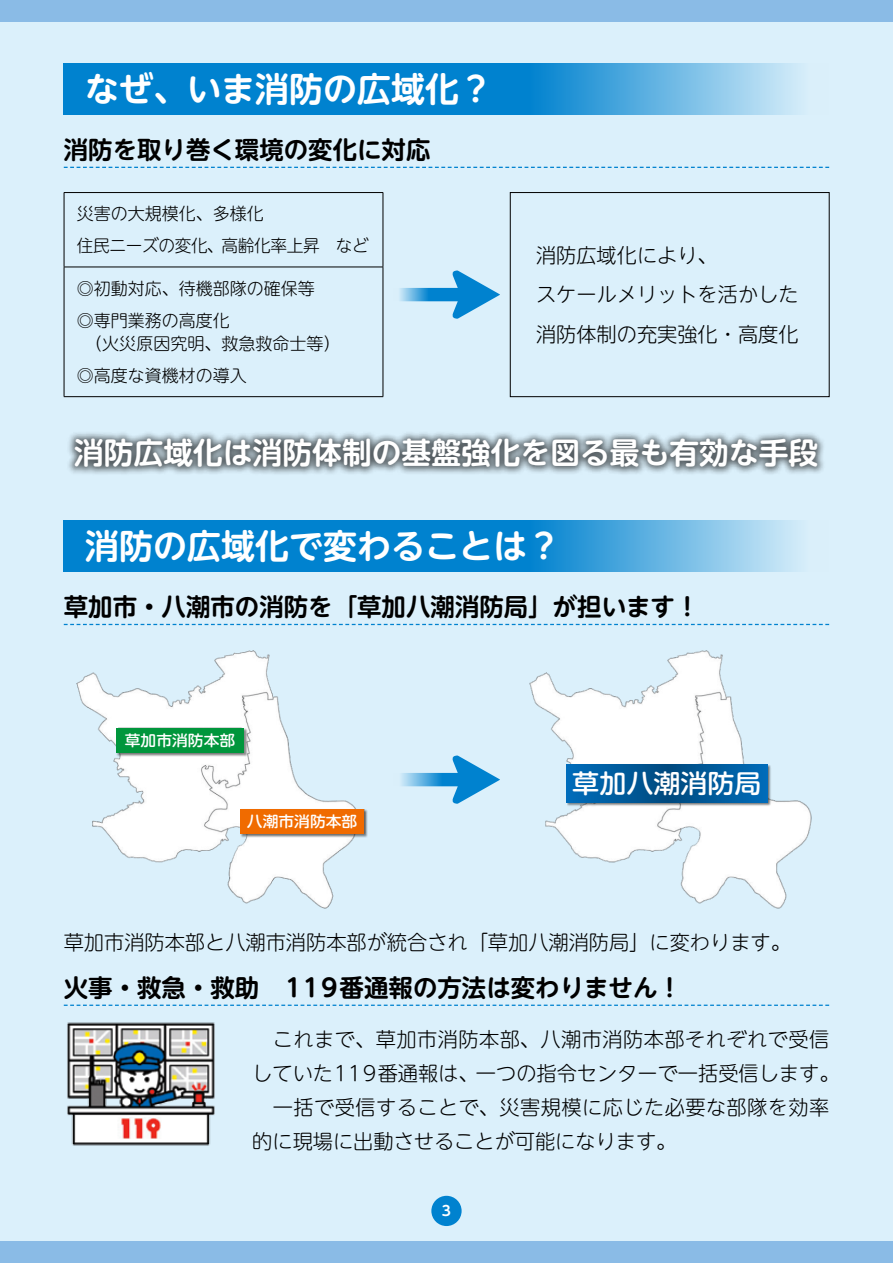
<style>
.page{position:relative;width:893px;height:1263px;background:#dbf0fb}
.page>*{position:absolute;margin:0;border:0;box-sizing:border-box;transform-origin:0 0}
.t1{font:700 34.05px "UD Shin M Go Pr 6 N De";color:#fff}
.t2{font:700 29.7px "UD Shin M Go Pr 6 N De";color:#fff}
.t3{font:500 25.5px "UD Shin M Go Pr 6 N";color:#fff;scale:1.06 1}
.t4{font:700 24.45px "UD Shin M Go Pr 6 N De";color:#000}
.t5{font:300 20.25px/34px "UD Shin M Go Pr 6 N";letter-spacing:.02em;color:#000}
.t6{font:300 20.25px/39.3px "UD Shin M Go Pr 6 N";color:#000}
.t7{font:300 16.95px/32px "UD Shin M Go Pr 6 N";color:#000}
.t8{font:300 16.95px/32px "UD Shin M Go Pr 6 N";letter-spacing:-.02em;color:#000}
.t9{font:500 14.85px "UD Shin M Go Pr 6 N";color:#fff;scale:1.06 1}
.t10{font:700 13.8px "UD Shin M Go Pr 6 N De";color:#fff}
</style>
<div class="page">
<div style="left:0;top:0;width:893px;height:21px;background:#8abbe6"></div>
<div style="left:0;top:1242px;width:893px;height:21px;background:#8abbe6"></div>
<svg style="left:64px;top:167px;width:765px;height:1px"></svg>
<svg style="left:64px;top:64px;width:734px;height:51px;background:#2695d6"></svg>
<svg style="left:64px;top:624px;width:765px;height:1px"></svg>
<svg style="left:64px;top:521px;width:734px;height:51px;background:#2695d6"></svg>
<svg style="left:64px;top:1004px;width:765px;height:2px"></svg>
<hr style="left:64px;top:192px;width:319px;height:1px;background:#000">
<hr style="left:64px;top:193px;width:1px;height:74px;background:#000">
<hr style="left:383px;top:193px;width:1px;height:74px;background:#000">
<hr style="left:64px;top:267px;width:319px;height:1px;background:#000">
<hr style="left:64px;top:267px;width:1px;height:129px;background:#000">
<hr style="left:383px;top:267px;width:1px;height:129px;background:#000">
<hr style="left:64px;top:396px;width:319px;height:1px;background:#000">
<div style="left:510px;top:192px;width:319px;height:205px;border:1px solid #000"></div>
<svg style="left:401px;top:755px;width:99px;height:49px"></svg>
<svg style="left:400px;top:270px;width:100px;height:49px"></svg>
<div style="left:66px;top:430px;width:760px;height:46px;background:#000;opacity:.6"></div>
<img style="left:76px;top:651px;width:290px;height:257px">
<img style="left:529px;top:651px;width:282px;height:257px">
<img style="left:67px;top:1022px;width:148px;height:124px">
<div style="left:116px;top:728px;width:132px;height:28px;background:#000;opacity:.45"></div>
<div style="left:116px;top:728px;width:128px;height:24px;background:#00963c"></div>
<div style="left:241px;top:809px;width:127px;height:28px;background:#000;opacity:.45"></div>
<div style="left:240px;top:809px;width:124px;height:24px;background:#f06b00"></div>
<div style="left:567px;top:765px;width:204px;height:41px;background:#000;opacity:.45"></div>
<svg style="left:566px;top:765px;width:201px;height:37px;background:#005b9c"></svg>
<div style="left:431px;top:1196px;width:31px;height:30px;background:#0082cf;border-radius:50%"></div>
<h1 class="t1" style="left:85px;top:60px;width:410px">なぜ、いま消防の広域化？</h1>
<p class="t4" style="left:64px;top:128px;width:368px">消防を取り巻く環境の変化に対応</p>
<p class="t8" style="left:77px;top:197px;width:294px">災害の大規模化、多様化<br>住民ニーズの変化、高齢化率上昇　など</p>
<p class="t7" style="left:77px;top:271px;width:240px">◎初動対応、待機部隊の確保等◎専門業務の高度化</p>
<p class="t7" style="left:77px;top:327px;width:265px">　（火災原因究明、救急救命士等）◎高度な資機材の導入</p>
<p class="t6" style="left:536px;top:234px;width:264px">消防広域化により、<br>スケールメリットを活かした消防体制の充実強化・高度化</p>
<h2 class="t2" style="left:74px;top:427px;width:746px">消防広域化は消防体制の基盤強化を図る最も有効な手段</h2>
<h1 class="t1" style="left:85px;top:517px;width:478px">消防の広域化で変わることは？</h1>
<p class="t4" style="left:64px;top:586px;width:637px">草加市・八潮市の消防を「草加八潮消防局」が担います！</p>
<p class="t9" style="left:125px;top:728px;width:106px">草加市消防本部</p>
<p class="t9" style="left:247px;top:809px;width:106px">八潮市消防本部</p>
<p class="t3" style="left:572px;top:762px;width:180px">草加八潮消防局</p>
<p class="t6" style="left:64px;top:922px;width:729px">草加市消防本部と八潮市消防本部が統合され「草加八潮消防局」に変わります。</p>
<p class="t4" style="left:64px;top:966px;width:620px">火事・救急・救助　１１９番通報の方法は変わりません！</p>
<p class="t5" style="left:252px;top:1021px;width:589px">　これまで、草加市消防本部、八潮市消防本部それぞれで受信していた１１９番通報は、一つの指令センターで一括受信します。　一括で受信することで、災害規模に応じた必要な部隊を効率的に現場に出動させることが可能になります。</p>
<p class="t10" style="left:442px;top:1199px;width:11px">3</p>
</div>
